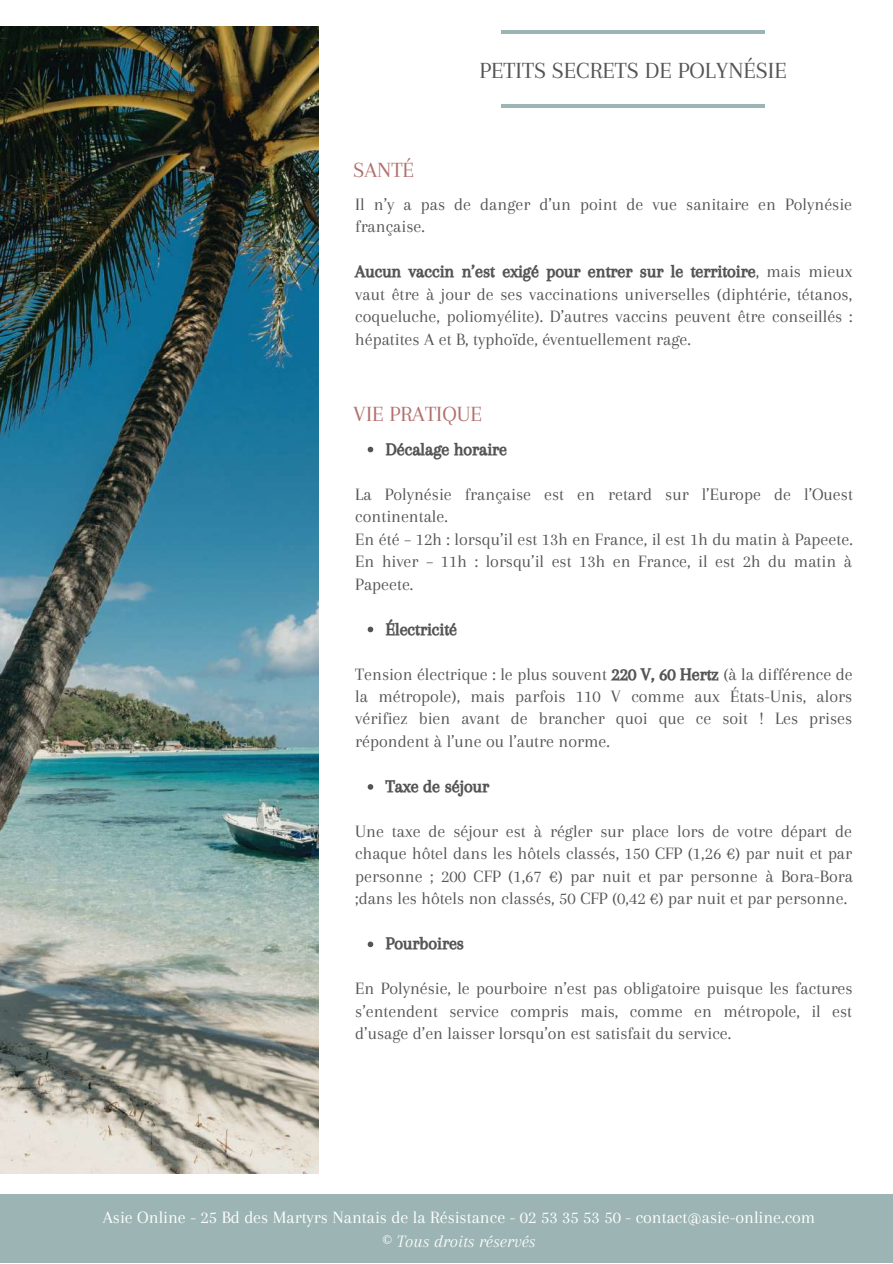
<style>
.page{position:relative;width:893px;height:1264px;background:#fff}
.page>*{position:absolute;margin:0;border:0;box-sizing:border-box;transform-origin:0 0}
.t1{font:24px "Arapey";color:#545454}
.t2{font:22.5px "Arapey";color:#b2706d}
.t3{font:18px/22.5px "Arapey";color:#545454;text-align:justify}
.t4{font:18px "CA Generated";color:#545454}
.t5{font:18px/24.8px "Arapey";color:#fff;text-align:center}
.t6{font:800 15px/20.2px "Open Sans";color:#fff;text-align:center}
.s1{font-family:"Arapey"}
.s2{font-family:"CA Generated"}
.s3{font-style:italic}
</style>
<div class="page">
<hr style="left:501px;top:104px;width:263px;height:4px;background:#9cb5b4">
<hr style="left:501px;top:30px;width:263px;height:4px;background:#9cb5b4">
<div style="left:0;top:1194px;width:892px;height:68px;background:#9cb5b4"></div>
<img style="left:0;top:26px;width:318px;height:1147px">
<svg style="left:367px;top:446px;width:6px;height:6px"></svg>
<svg style="left:367px;top:626px;width:6px;height:6px"></svg>
<svg style="left:367px;top:784px;width:6px;height:5px"></svg>
<svg style="left:367px;top:941px;width:6px;height:6px"></svg>
<p class="t2" style="left:353px;top:157px;width:62px">SANTÉ</p>
<h1 class="t1" style="left:479px;top:57px;width:309px">PETITS SECRETS DE POLYNÉSIE</h1>
<p class="t3" style="left:355px;top:193px;width:498px">Il n’y a pas de danger d’un point de vue sanitaire en Polynésie française.</p>
<p class="t4" style="left:355px;top:262px;width:499px">Aucun vaccin n’est exigé pour entrer sur le territoire<span class="s1">, mais mieux</span></p>
<p class="t3" style="left:355px;top:283px;width:498px">vaut être à jour de ses vaccinations universelles (diphtérie, tétanos, coqueluche, poliomyélite). D’autres vaccins peuvent être conseillés : hépatites A et B, typhoïde, éventuellement rage.</p>
<p class="t2" style="left:353px;top:402px;width:130px">VIE PRATIQUE</p>
<p class="t4" style="left:386px;top:439px;width:123px">Décalage horaire</p>
<p class="t3" style="left:355px;top:482px;width:499px;text-align:left">La Polynésie française est en retard sur l’Europe de l’Ouest continentale.<br>En été – 12h : lorsqu’il est 13h en France, il est 1h du matin à Papeete.<br>En hiver – 11h : lorsqu’il est 13h en France, il est 2h du matin à Papeete.</p>
<p class="t4" style="left:386px;top:619px;width:73px">Électricité</p>
<p class="t3" style="left:355px;top:662px;width:499px">Tension électrique : le plus souvent <span class="s2">220 V, 60 Hertz</span> (à la différence de la métropole), mais parfois 110 V comme aux États-Unis, alors vérifiez bien avant de brancher quoi que ce soit ! Les prises répondent à l’une ou l’autre norme.</p>
<p class="t4" style="left:386px;top:776px;width:105px">Taxe de séjour</p>
<p class="t3" style="left:355px;top:820px;width:499px">Une taxe de séjour est à régler sur place lors de votre départ de chaque hôtel dans les hôtels classés, 150 CFP (1,26 €) par nuit et par personne ; 200 CFP (1,67 €) par nuit et par personne à Bora-Bora ;dans les hôtels non classés, 50 CFP (0,42 €) par nuit et par personne.</p>
<p class="t4" style="left:386px;top:933px;width:80px">Pourboires</p>
<p class="t3" style="left:355px;top:977px;width:499px">En Polynésie, le pourboire n’est pas obligatoire puisque les factures s’entendent service compris mais, comme en métropole, il est d’usage d’en laisser lorsqu’on est satisfait du service.</p>
<p class="t5" style="left:103px;top:1204px;width:714px">Asie Online - 25 Bd des Martyrs Nantais de la Résistance - 02 53 35 53 50 - contact@asie-online.com © <span class="s3">Tous droits réservés</span></p>
<p class="t6" style="left:144px;top:1207px;width:632px">Asie Online - 1 Beauregard 44120 Vertou - 02 53 35 53 50 - contact@asie-online.com © <span class="s3">Tous droits réservés</span></p>
</div>
